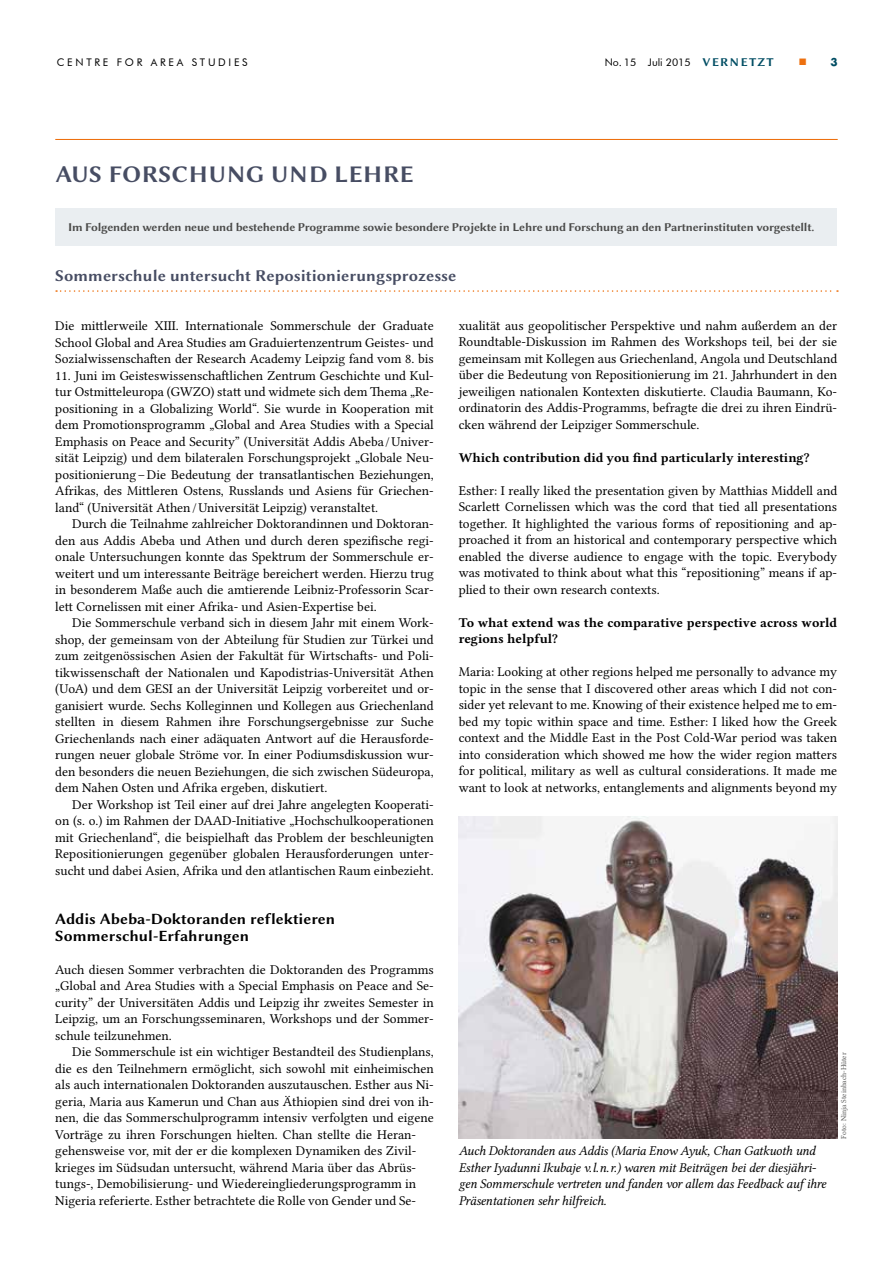
<style>
.page{position:relative;width:893px;height:1263px;background:#fff}
.page>*{position:absolute;margin:0;border:0;box-sizing:border-box;transform-origin:0 0}
.t1{font:24px "Lin Biolinum OB";letter-spacing:.015em;color:#474d63}
.t2{font:16.5px "Lin Biolinum OB";color:#474d63}
.t3{font:15.75px/16.5px "Lin Biolinum OB";color:#000}
.t4{font:15px "Lin Biolinum O";color:#ed700f}
.t5{font:13.5px/16.5px "Lin Libertine O";color:#000;text-align:justify}
.t6{font:13.5px/16.5px "Lin Libertine OI";letter-spacing:-.02em;color:#000}
.t7{font:13.5px/16.5px "Lin Libertine OB";color:#000}
.t8{font:12px "Lin Biolinum OB";letter-spacing:-.02em;color:#4a4a49}
.t9{font:10.5px "Futura BT";color:#000}
.t10{font:10.5px "Futura BT";letter-spacing:.26em;color:#000}
.t11{font:7.5px "Lin Libertine O";color:#575756}
.s1{font-family:"Lin Biolinum OB";font-size:12px;color:#004d63}
</style>
<div class="page">
<hr style="left:55px;top:139px;width:783px;height:1px;background:#ed700f">
<div style="left:55px;top:209px;width:782px;height:37px;background:#eaeef1"></div>
<svg style="left:56px;top:290px;width:782px;height:2px"></svg>
<img style="left:459px;top:817px;width:378px;height:322px">
<p class="t10" style="left:57px;top:56px;width:192px">CENTRE FOR AREA STUDIES</p>
<p class="t9" style="left:605px;top:56px;width:170px">No. 15 Juli 2015 <span class="s1">VERNETZT</span></p>
<p class="t4" style="left:798px;top:51px;width:41px">■ <sub>3</sub></p>
<h1 class="t1" style="left:55px;top:157px;width:360px">AUS FORSCHUNG UND LEHRE</h1>
<p class="t8" style="left:68px;top:219px;width:748px">Im Folgenden werden neue und bestehende Programme sowie besondere Projekte in Lehre und Forschung an den Partnerinstituten vorgestellt.</p>
<p class="t2" style="left:55px;top:264px;width:403px">Sommerschule untersucht Repositionierungsprozesse</p>
<p class="t5" style="left:55px;top:316px;width:380px">Die mittlerweile XIII. Internationale Sommerschule der Graduate School Global and Area Studies am Graduiertenzentrum Geistes- und Sozialwissenschaften der Research Academy Leipzig fand vom 8. bis</p>
<p class="t5" style="left:55px;top:365px;width:380px">11. Juni im Geisteswissenschaftlichen Zentrum Geschichte und Kul&shy;tur Ostmitteleuropa (GWZO) statt und widmete sich dem Thema „Re&shy;positioning in a Globalizing World“. Sie wurde in Kooperation mit dem Promotionsprogramm „Global and Area Studies with a Special Emphasis on Peace and Security” (Universität Addis Abeba / Univer&shy;sität Leipzig) und dem bilateralen Forschungsprojekt „Globale Neu&shy;positionierung – Die Bedeutung der transatlantischen Beziehungen, Afrikas, des Mittleren Ostens, Russlands und Asiens für Griechen&shy;land“ (Universität Athen / Universität Leipzig) veranstaltet.</p>
<p class="t5" style="left:55px;top:514px;width:380px;text-indent:17px">Durch die Teilnahme zahlreicher Doktorandinnen und Doktoran&shy;den aus Addis Abeba und Athen und durch deren spezifische regi&shy;onale Untersuchungen konnte das Spektrum der Sommerschule er&shy;weitert und um interessante Beiträge bereichert werden. Hierzu trug in besonderem Maße auch die amtierende Leibniz-Professorin Scar&shy;lett Cornelissen mit einer Afrika- und Asien-Expertise bei.</p>
<p class="t5" style="left:55px;top:613px;width:380px;text-indent:17px">Die Sommerschule verband sich in diesem Jahr mit einem Work&shy;shop, der gemeinsam von der Abteilung für Studien zur Türkei und zum zeitgenössischen Asien der Fakultät für Wirtschafts- und Poli&shy;tikwissenschaft der Nationalen und Kapodistrias-Universität Athen (UoA) und dem GESI an der Universität Leipzig vorbereitet und or&shy;ganisiert wurde. Sechs Kolleginnen und Kollegen aus Griechenland stellten in diesem Rahmen ihre Forschungsergebnisse zur Suche Griechenlands nach einer adäquaten Antwort auf die Herausforde&shy;rungen neuer globale Ströme vor. In einer Podiumsdiskussion wur&shy;den besonders die neuen Beziehungen, die sich zwischen Südeuropa, dem Nahen Osten und Afrika ergeben, diskutiert.</p>
<p class="t5" style="left:55px;top:794px;width:380px;text-indent:17px">Der Workshop ist Teil einer auf drei Jahre angelegten Kooperati&shy;on (s. o.) im Rahmen der DAAD-Initiative „Hochschulkooperationen mit Griechenland“, die beispielhaft das Problem der beschleunigten Repositionierungen gegenüber globalen Herausforderungen unter&shy;sucht und dabei Asien, Afrika und den atlantischen Raum einbezieht.</p>
<p class="t3" style="left:55px;top:910px;width:281px">Addis Abeba-Doktoranden reflektieren<br>Sommerschul-Erfahrungen</p>
<p class="t5" style="left:55px;top:959px;width:380px">Auch diesen Sommer verbrachten die Doktoranden des Programms „Global and Area Studies with a Special Emphasis on Peace and Se&shy;curity” der Universitäten Addis und Leipzig ihr zweites Semester in Leipzig, um an Forschungsseminaren, Workshops und der Sommer&shy;schule teilzunehmen.</p>
<p class="t5" style="left:55px;top:1042px;width:380px;text-align:left;text-indent:17px">Die Sommerschule ist ein wichtiger Bestandteil des Studienplans, die es den Teilnehmern ermöglicht, sich sowohl mit einheimischen als auch internationalen Doktoranden auszutauschen. Esther aus Ni&shy;geria, Maria aus Kamerun und Chan aus Äthiopien sind drei von ih&shy;nen, die das Sommerschulprogramm intensiv verfolgten und eigene Vorträge zu ihren Forschungen hielten. Chan stellte die Heran&shy;gehensweise vor, mit der er die komplexen Dynamiken des Zivil&shy;krieges im Südsudan untersucht, während Maria über das Abrüs&shy;tungs-, Demobilisierung- und Wiedereingliederungsprogramm in Nigeria referierte. Esther betrachtete die Rolle von Gender und Se-</p>
<p class="t5" style="left:459px;top:316px;width:380px">xualität aus geopolitischer Perspektive und nahm außerdem an der Roundtable-Diskussion im Rahmen des Workshops teil, bei der sie gemeinsam mit Kollegen aus Griechenland, Angola und Deutschland über die Bedeutung von Repositionierung im 21. Jahrhundert in den jeweiligen nationalen Kontexten diskutierte. Claudia Baumann, Ko&shy;ordinatorin des Addis-Programms, befragte die drei zu ihren Eindrü&shy;cken während der Leipziger Sommerschule.</p>
<p class="t7" style="left:459px;top:449px;width:352px">Which contribution did you find particularly interesting?</p>
<p class="t5" style="left:459px;top:481px;width:380px">Esther: I really liked the presentation given by Matthias Middell and Scarlett Cornelissen which was the cord that tied all presentations together. It highlighted the various forms of repositioning and ap&shy;proached it from an historical and contemporary perspective which enabled the diverse audience to engage with the topic. Everybody was motivated to think about what this “repositioning” means if ap&shy;plied to their own research contexts.</p>
<p class="t7" style="left:459px;top:614px;width:380px">To what extend was the comparative perspective across world regions helpful?</p>
<p class="t5" style="left:459px;top:662px;width:380px">Maria: Looking at other regions helped me personally to advance my topic in the sense that I discovered other areas which I did not con&shy;sider yet relevant to me. Knowing of their existence helped me to em&shy;bed my topic within space and time. Esther: I liked how the Greek context and the Middle East in the Post Cold-War period was taken into consideration which showed me how the wider region matters for political, military as well as cultural considerations. It made me want to look at networks, entanglements and alignments beyond my</p>
<p class="t11" style="left:837px;top:1139px;width:88px;rotate:-90deg">Foto: Ninja Steinbach-Hüter</p>
<p class="t6" style="left:459px;top:1143px;width:369px">Auch Doktoranden aus Addis (Maria Enow Ayuk, Chan Gatkuoth und Esther Iyadunni Ikubaje v. l. n. r.) waren mit Beiträgen bei der diesjähri&shy;gen Sommerschule vertreten und fanden vor allem das Feedback auf ihre Präsentationen sehr hilfreich.</p>
</div>
